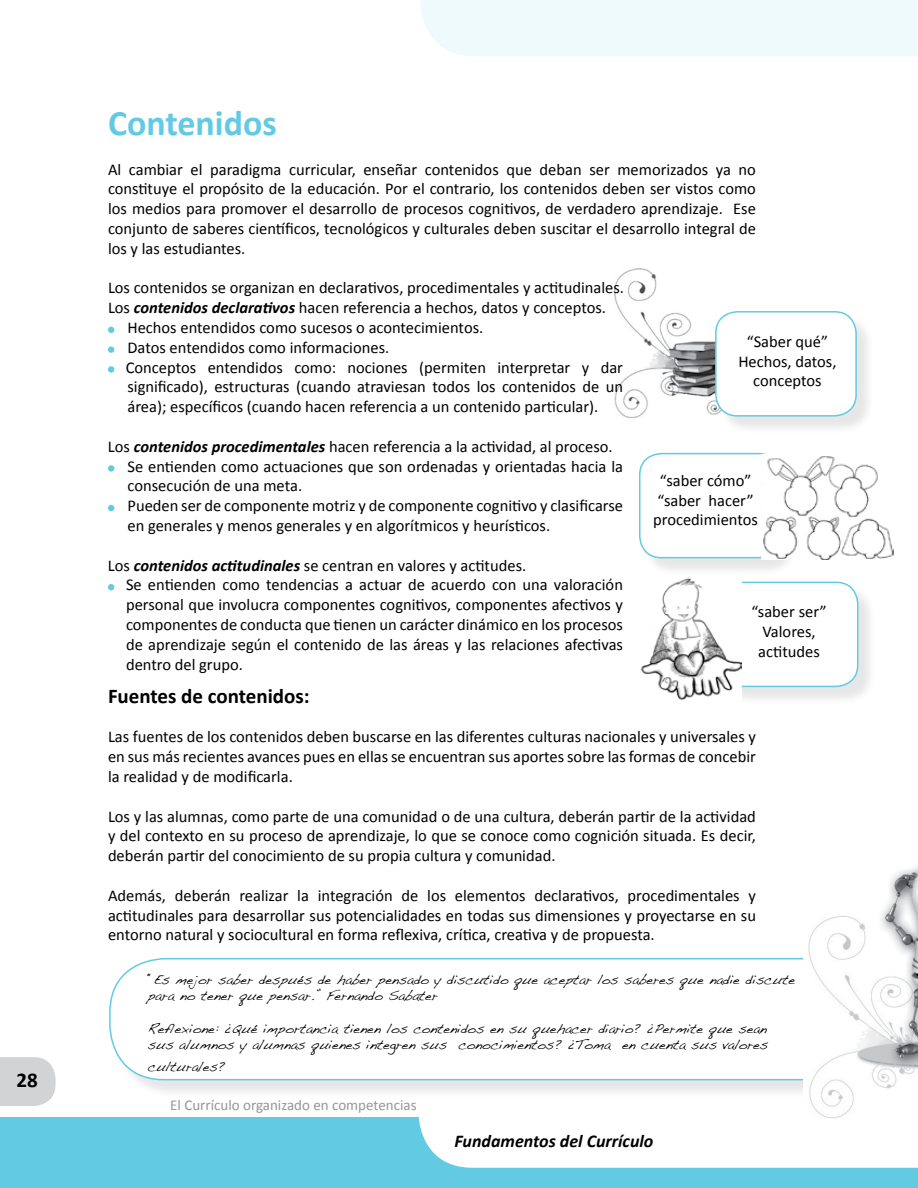
<style>
.page{position:relative;width:918px;height:1188px;background:#fff}
.page>*{position:absolute;margin:0;border:0;box-sizing:border-box;transform-origin:0 0}
.t1{font:700 36px "Calibri";color:#62cae3}
.t2{font:700 21px "Calibri";color:#000}
.t3{font:italic 700 18px "Calibri";color:#000}
.t4{font:16.5px/19.8px "Calibri";color:#000;text-align:justify}
.t5{font:15px "Calibri";color:#939598}
.t6{font:13.5px/16.2px "Handwriting Dakota";color:#000}
.s1{font-weight:700;font-style:italic}
</style>
<div class="page">
<div style="left:0;top:1117px;width:918px;height:71px;background:#62cae3"></div>
<div style="left:418px;top:1117px;width:499px;height:51px;background:#fff"></div>
<svg style="left:0;top:1057px;width:56px;height:49px"></svg>
<svg style="left:917px;top:1134px;width:1px;height:34px"></svg>
<div style="left:421px;top:0;width:497px;height:56px;background:#effafc"></div>
<img style="left:614px;top:268px;width:118px;height:149px">
<svg style="left:108px;top:327px;width:6px;height:6px"></svg>
<div style="left:108px;top:346px;width:6px;height:7px;background:#62cae3;border-radius:50%"></div>
<div style="left:108px;top:366px;width:6px;height:7px;background:#62cae3;border-radius:50%"></div>
<div style="left:108px;top:465px;width:6px;height:7px;background:#62cae3;border-radius:50%"></div>
<svg style="left:108px;top:505px;width:6px;height:6px"></svg>
<svg style="left:108px;top:584px;width:6px;height:6px"></svg>
<div style="left:717px;top:313px;width:159px;height:122px;background:#f3f3f3"></div>
<div style="left:716px;top:312px;width:140px;height:104px;background:#fff;border-radius:22px"></div>
<div style="left:715px;top:311px;width:142px;height:106px;border:2px solid #62cae3;border-radius:22px"></div>
<div style="left:641px;top:455px;width:158px;height:122px;background:#f3f3f3"></div>
<div style="left:640px;top:454px;width:140px;height:104px;background:#fff;border-radius:22px"></div>
<div style="left:639px;top:453px;width:142px;height:105px;border:2px solid #62cae3;border-radius:22px"></div>
<div style="left:719px;top:584px;width:158px;height:122px;background:#000;opacity:.1"></div>
<div style="left:717px;top:582px;width:141px;height:104px;background:#fff;border-radius:22px"></div>
<div style="left:717px;top:582px;width:141px;height:105px;border:2px solid #62cae3;border-radius:22px"></div>
<div style="left:111px;top:960px;width:807px;height:139px;background:#000;opacity:.1"></div>
<svg style="left:109px;top:958px;width:694px;height:122px"></svg>
<img style="left:803px;top:866px;width:115px;height:268px">
<img style="left:761px;top:454px;width:132px;height:105px">
<img style="left:641px;top:578px;width:101px;height:123px">
<p class="t2" style="left:16px;top:1067px;width:23px">28</p>
<h1 class="t1" style="left:108px;top:101px;width:170px">Contenidos</h1>
<p class="t4" style="left:108px;top:158px;width:649px">Al cambiar el paradigma curricular, enseñar contenidos que deban ser memorizados ya no constituye el propósito de la educación. Por el contrario, los contenidos deben ser vistos como los medios para promover el desarrollo de procesos cognitivos, de verdadero aprendizaje. Ese conjunto de saberes científicos, tecnológicos y culturales deben suscitar el desarrollo integral de los y las estudiantes.</p>
<p class="t4" style="left:108px;top:277px;width:518px">Los contenidos se organizan en declarativos, procedimentales y actitudinales.</p>
<p class="t4" style="left:126px;top:297px;width:499px;text-align:left;text-indent:-18px">Los <span class="s1">contenidos declarativos</span> hacen referencia a hechos, datos y conceptos.<br>Hechos entendidos como sucesos o acontecimientos.<br>Datos entendidos como informaciones.<br>Conceptos entendidos como: nociones (permiten interpretar y dar significado), estructuras (cuando atraviesan todos los contenidos de un área); específicos (cuando hacen referencia a un contenido particular).</p>
<p class="t4" style="left:127px;top:436px;width:497px;text-align:left;text-indent:-20px">Los <span class="s1">contenidos procedimentales</span> hacen referencia a la actividad, al proceso.<br>Se entienden como actuaciones que son ordenadas y orientadas hacia la consecución de una meta.<br>Pueden ser de componente motriz y de componente cognitivo y clasificarse en generales y menos generales y en algorítmicos y heurísticos.</p>
<p class="t4" style="left:126px;top:554px;width:499px;text-align:left;text-indent:-18px">Los <span class="s1">contenidos actitudinales</span> se centran en valores y actitudes.<br>Se entienden como tendencias a actuar de acuerdo con una valoración personal que involucra componentes cognitivos, componentes afectivos y componentes de conducta que tienen un carácter dinámico en los procesos de aprendizaje según el contenido de las áreas y las relaciones afectivas dentro del grupo.</p>
<p class="t4" style="left:738px;top:331px;width:100px;text-align:center">“Saber qué”<br>Hechos, datos, conceptos</p>
<p class="t4" style="left:653px;top:470px;width:106px;text-align:center">“saber cómo” “saber hacer” procedimientos</p>
<p class="t4" style="left:751px;top:601px;width:77px;text-align:center">“saber ser”<br>Valores, actitudes</p>
<p class="t2" style="left:108px;top:683px;width:203px">Fuentes de contenidos:</p>
<p class="t4" style="left:108px;top:726px;width:650px">Las fuentes de los contenidos deben buscarse en las diferentes culturas nacionales y universales y en sus más recientes avances pues en ellas se encuentran sus aportes sobre las formas de concebir la realidad y de modificarla.</p>
<p class="t4" style="left:108px;top:806px;width:649px">Los y las alumnas, como parte de una comunidad o de una cultura, deberán partir de la actividad y del contexto en su proceso de aprendizaje, lo que se conoce como cognición situada. Es decir, deberán partir del conocimiento de su propia cultura y comunidad.</p>
<p class="t4" style="left:108px;top:885px;width:650px">Además, deberán realizar la integración de los elementos declarativos, procedimentales y actitudinales para desarrollar sus potencialidades en todas sus dimensiones y proyectarse en su entorno natural y sociocultural en forma reflexiva, crítica, creativa y de propuesta.</p>
<p class="t6" style="left:148px;top:971px;width:649px">“Es mejor saber después de haber pensado y discutido que aceptar los saberes que nadie discute para no tener que pensar.” Fernando Sabater</p>
<p class="t6" style="left:148px;top:1020px;width:622px">Reflexione: ¿Qué importancia tienen los contenidos en su quehacer diario? ¿Permite que sean sus alumnos y alumnas quienes integren sus conocimientos? ¿Toma en cuenta sus valores</p>
<p class="t6" style="left:148px;top:1058px;width:79px">culturales?</p>
<p class="t5" style="left:170px;top:1096px;width:248px">El Currículo organizado en competencias</p>
<p class="t3" style="left:454px;top:1130px;width:200px">Fundamentos del Currículo</p>
</div>
